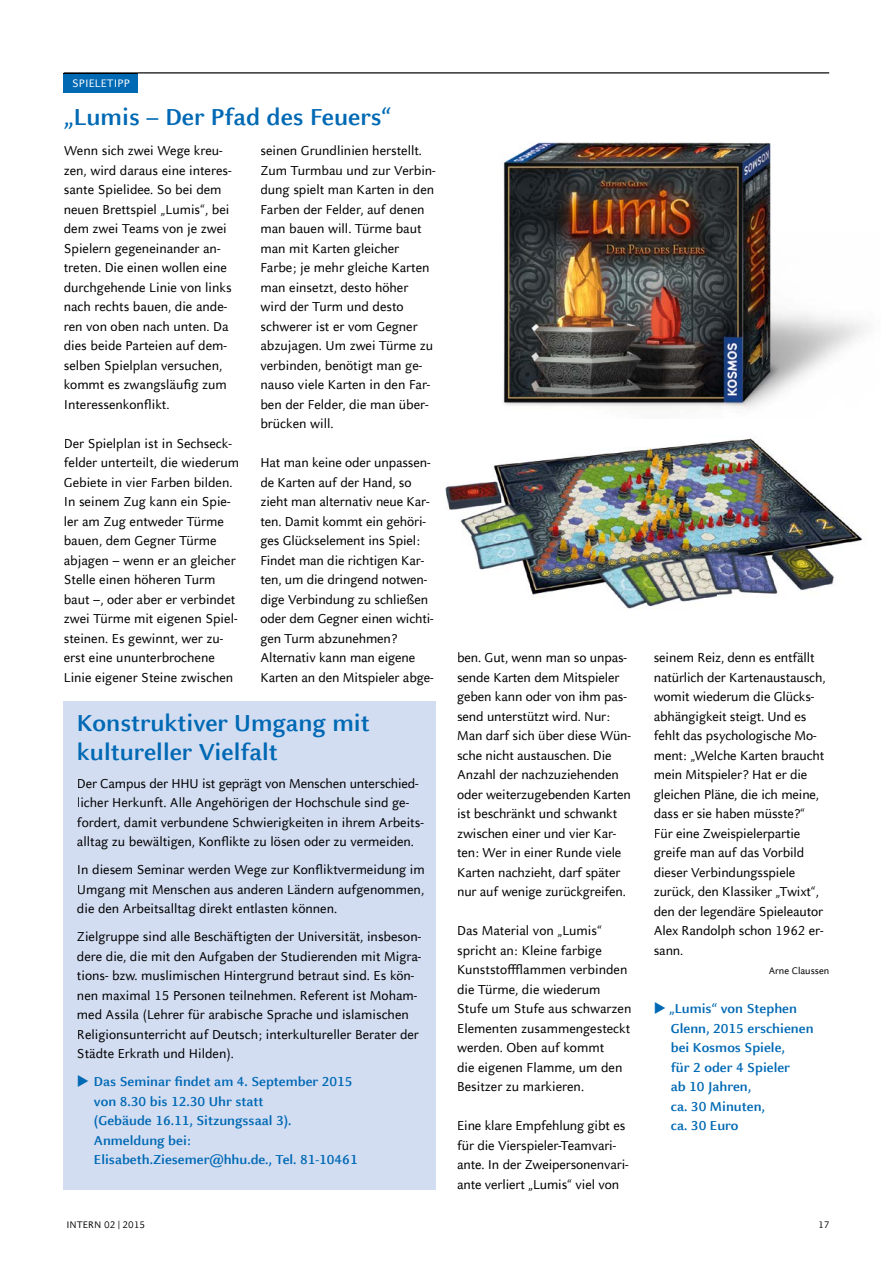
<style>
.page{position:relative;width:893px;height:1263px;background:#fff}
.page>*{position:absolute;margin:0;border:0;box-sizing:border-box;transform-origin:0 0}
.t1{font:700 25.5px/29.2px "Celeste Sans Offc Pro";color:#0069b4}
.t2{font:14.25px/19.5px "Celeste Sans Offc Pro";color:#000}
.t3{font:700 14.25px/19.5px "Celeste Sans Offc Pro";color:#0069b4}
.t4{font:12px "Celeste Sans Offc Pro";letter-spacing:.005em;color:#fff}
.t5{font:10.5px "Celeste Sans Offc Pro";color:#000}
</style>
<div class="page">
<div style="left:64px;top:73px;width:74px;height:20px;background:#0069b4"></div>
<svg style="left:64px;top:72px;width:765px;height:1px"></svg>
<hr style="left:64px;top:73px;width:74px;height:1px;background:#000">
<img style="left:501px;top:141px;width:365px;height:269px">
<img style="left:445px;top:438px;width:418px;height:171px">
<div style="left:64px;top:701px;width:372px;height:489px;background:#d3ddf2"></div>
<p class="t4" style="left:72px;top:76px;width:59px">SPIELETIPP</p>
<h1 class="t1" style="left:64px;top:101px;width:329px">„Lumis – Der Pfad des Feuers“</h1>
<p class="t2" style="left:64px;top:140px;width:169px">Wenn sich zwei Wege kreu&shy;zen, wird daraus eine interes&shy;sante Spielidee. So bei dem neuen Brettspiel „Lumis“, bei dem zwei Teams von je zwei<br>Spielern gegeneinander an&shy;treten. Die einen wollen eine durchgehende Linie von links nach rechts bauen, die ande&shy;ren von oben nach unten. Da dies beide Parteien auf dem&shy;selben Spielplan versuchen, kommt es zwangsläufig zum<br>Interessenkonflikt.</p>
<p class="t2" style="left:64px;top:433px;width:177px">Der Spielplan ist in Sechseck&shy;felder unterteilt, die wiederum<br>Gebiete in vier Farben bilden.<br>In seinem Zug kann ein Spie&shy;ler am Zug entweder Türme bauen, dem Gegner Türme abjagen – wenn er an gleicher<br>Stelle einen höheren Turm baut –, oder aber er verbindet zwei Türme mit eigenen Spiel&shy;steinen. Es gewinnt, wer zu&shy;erst eine ununterbrochene<br>Linie eigener Steine zwischen</p>
<p class="t2" style="left:260px;top:140px;width:177px">seinen Grundlinien herstellt.<br>Zum Turmbau und zur Verbin&shy;dung spielt man Karten in den<br>Farben der Felder, auf denen man bauen will. Türme baut man mit Karten gleicher<br>Farbe; je mehr gleiche Karten man einsetzt, desto höher wird der Turm und desto schwerer ist er vom Gegner abzujagen. Um zwei Türme zu verbinden, benötigt man ge&shy;nauso viele Karten in den Far&shy;ben der Felder, die man über&shy;brücken will.</p>
<p class="t2" style="left:260px;top:452px;width:175px">Hat man keine oder unpassen&shy;de Karten auf der Hand, so zieht man alternativ neue Kar&shy;ten. Damit kommt ein gehöri&shy;ges Glückselement ins Spiel:<br>Findet man die richtigen Kar&shy;ten, um die dringend notwen&shy;dige Verbindung zu schließen oder dem Gegner einen wichti&shy;gen Turm abzunehmen?<br>Alternativ kann man eigene<br>Karten an den Mitspieler abge-</p>
<h1 class="t1" style="left:77px;top:707px;width:294px">Konstruktiver Umgang mit kultureller Vielfalt</h1>
<p class="t2" style="left:77px;top:773px;width:348px">Der Campus der HHU ist geprägt von Menschen unterschied&shy;licher Herkunft. Alle Angehörigen der Hochschule sind ge&shy;fordert, damit verbundene Schwierigkeiten in ihrem Arbeits&shy;alltag zu bewältigen, Konflikte zu lösen oder zu vermeiden.</p>
<p class="t2" style="left:77px;top:860px;width:349px;text-align:justify">In diesem Seminar werden Wege zur Konfliktvermeidung im Umgang mit Menschen aus anderen Ländern aufgenommen, die den Arbeitsalltag direkt entlasten können.</p>
<p class="t2" style="left:77px;top:927px;width:346px">Zielgruppe sind alle Beschäftigten der Universität, insbeson&shy;dere die, die mit den Aufgaben der Studierenden mit Migra&shy;tions- bzw. muslimischen Hintergrund betraut sind. Es kön&shy;nen maximal 15 Personen teilnehmen. Referent ist Moham&shy;med Assila (Lehrer für arabische Sprache und islamischen Religionsunterricht auf Deutsch; interkultureller Berater der Städte Erkrath und Hilden).</p>
<p class="t3" style="left:94px;top:1072px;width:265px;text-indent:-17px">◆ Das Seminar findet am 4. September 2015 von 8.30 bis 12.30 Uhr statt<br>(Gebäude 16.11, Sitzungssaal 3).<br>Anmeldung bei:<br>Elisabeth.Ziesemer@hhu.de., Tel. 81-10461</p>
<p class="t2" style="left:457px;top:647px;width:175px">ben. Gut, wenn man so unpas&shy;sende Karten dem Mitspieler geben kann oder von ihm pas&shy;send unterstützt wird. Nur:<br>Man darf sich über diese Wün&shy;sche nicht austauschen. Die<br>Anzahl der nachzuziehenden oder weiterzugebenden Karten ist beschränkt und schwankt zwischen einer und vier Kar&shy;ten: Wer in einer Runde viele<br>Karten nachzieht, darf später nur auf wenige zurückgreifen.</p>
<p class="t2" style="left:457px;top:920px;width:176px">Das Material von „Lumis“ spricht an: Kleine farbige<br>Kunststoffflammen verbinden die Türme, die wiederum<br>Stufe um Stufe aus schwarzen<br>Elementen zusammengesteckt werden. Oben auf kommt<br>die eigenen Flamme, um den<br>Besitzer zu markieren.</p>
<p class="t2" style="left:457px;top:1115px;width:173px">Eine klare Empfehlung gibt es für die Vierspieler-Teamvari&shy;ante. In der Zweipersonenvari&shy;ante verliert „Lumis“ viel von</p>
<p class="t2" style="left:654px;top:647px;width:173px">seinem Reiz, denn es entfällt natürlich der Kartenaustausch, womit wiederum die Glücks&shy;abhängigkeit steigt. Und es fehlt das psychologische Mo&shy;ment: „Welche Karten braucht mein Mitspieler? Hat er die gleichen Pläne, die ich meine, dass er sie haben müsste?“<br>Für eine Zweispielerpartie greife man auf das Vorbild dieser Verbindungsspiele zurück, den Klassiker „Twixt“, den der legendäre Spieleautor<br>Alex Randolph schon 1962 er&shy;sann.</p>
<p class="t5" style="left:769px;top:964px;width:62px">Arne Claussen</p>
<p class="t3" style="left:671px;top:998px;width:144px;text-indent:-17px">◆ „Lumis“ von Stephen<br>Glenn, 2015 erschienen bei Kosmos Spiele,<br>für 2 oder 4 Spieler<br>ab 10 Jahren,<br>ca. 30 Minuten,<br>ca. 30 Euro</p>
<p class="t5" style="left:66px;top:1218px;width:80px">INTERN 02 | 2015</p>
<p class="t5" style="left:818px;top:1218px;width:13px">17</p>
</div>
